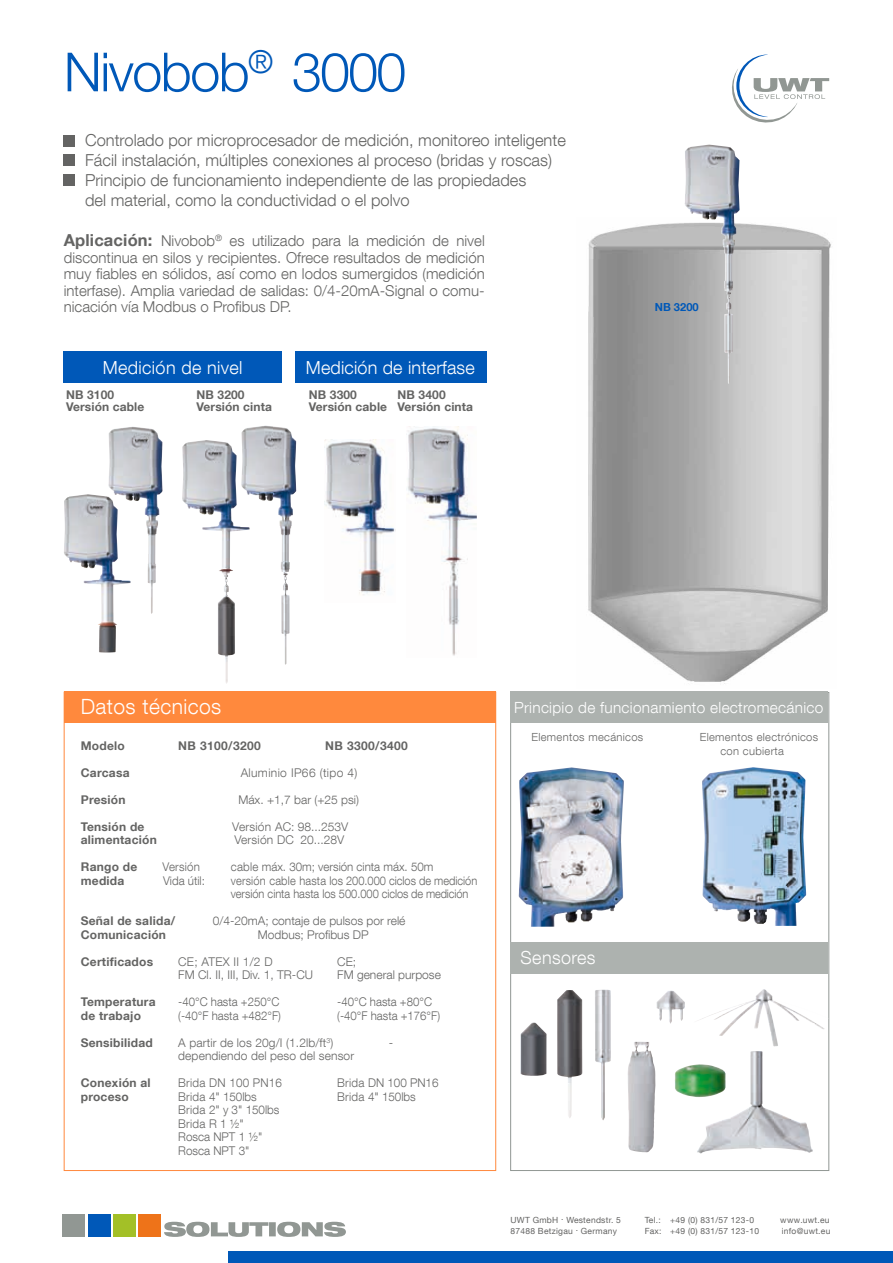
<style>
.page{position:relative;width:893px;height:1263px;background:#fff}
.page>*{position:absolute;margin:0;border:0;box-sizing:border-box;transform-origin:0 0}
.t1{font:300 54px "Helvetica Neue LT Com";letter-spacing:-.03em;color:#0058b8}
.t2{font:300 21px "Helvetica Neue LT Com";letter-spacing:.02em;color:#fff}
.t3{font:300 18px "Helvetica Neue LT Com";letter-spacing:.02em;color:#fff}
.t4{font:300 16.5px/19.8px "Helvetica Neue LT Com";color:#646463}
.t5{font:300 15.45px "Helvetica Neue LT Com";letter-spacing:.02em;color:#fff}
.t6{font:300 15px/16.5px "Helvetica Neue LT Com";color:#646463;text-align:justify}
.t7{font:300 12px/13.5px "Helvetica Neue LT Com";color:#646463}
.t8{font:700 12px/12px "Helvetica Neue LT Com";letter-spacing:.02em;color:#646463}
.t9{font:300 12px/13.5px "Helvetica Neue LT Com";color:#646463;scale:.92 1}
.t10{font:300 12px "Helvetica Neue LT Com";color:#646463;scale:.95 1}
.t11{font:300 12px "Helvetica Neue LT Com";color:#646463;scale:.96 1}
.t12{font:300 12px "Helvetica Neue LT Com";letter-spacing:.03em;color:#646463}
.t13{font:300 12px "Helvetica Neue LT Com";letter-spacing:.02em;color:#646463}
.t14{font:300 12px "Helvetica Neue LT Com";letter-spacing:.02em;color:#646463;scale:.96 1}
.t15{font:300 11.25px/14px "Helvetica Neue LT Com";letter-spacing:.03em;color:#646463}
.t16{font:700 11.1px "Helvetica Neue LT Com";color:#0058b8}
.t17{font:8.4px "Helvetica Neue LT Com";letter-spacing:.03em;color:#646463}
.s1{font-weight:700;font-size:16.5px}
</style>
<div class="page">
<div style="left:510px;top:692px;width:318px;height:31px;background:#adb2af"></div>
<div style="left:510px;top:943px;width:318px;height:31px;background:#adb2af"></div>
<img style="left:697px;top:1051px;width:116px;height:103px">
<img style="left:700px;top:989px;width:123px;height:57px">
<img style="left:702px;top:767px;width:104px;height:159px">
<img style="left:519px;top:767px;width:105px;height:160px">
<img style="left:675px;top:1064px;width:51px;height:33px">
<img style="left:521px;top:1023px;width:25px;height:53px">
<img style="left:595px;top:990px;width:16px;height:130px">
<img style="left:557px;top:990px;width:25px;height:128px">
<img style="left:628px;top:1042px;width:27px;height:110px">
<img style="left:657px;top:991px;width:28px;height:33px">
<img style="left:182px;top:442px;width:53px;height:242px">
<img style="left:108px;top:429px;width:50px;height:185px">
<img style="left:64px;top:494px;width:67px;height:159px">
<img style="left:241px;top:428px;width:45px;height:167px">
<img style="left:324px;top:440px;width:71px;height:155px">
<img style="left:408px;top:426px;width:69px;height:230px">
<svg style="left:732px;top:55px;width:97px;height:68px"></svg>
<div style="left:63px;top:1215px;width:22px;height:22px;background:#919793"></div>
<div style="left:88px;top:1215px;width:22px;height:22px;background:#0058b8"></div>
<div style="left:113px;top:1215px;width:23px;height:22px;background:#a3c027"></div>
<div style="left:139px;top:1215px;width:22px;height:22px;background:#ee7319"></div>
<svg style="left:164px;top:1222px;width:182px;height:15px"></svg>
<div style="left:228px;top:1251px;width:665px;height:12px;background:#0058b8"></div>
<div style="left:64px;top:692px;width:431px;height:31px;background:#ff893d"></div>
<img style="left:588px;top:218px;width:243px;height:466px">
<img style="left:685px;top:147px;width:44px;height:167px">
<div style="left:64px;top:135px;width:11px;height:11px;background:#646463"></div>
<div style="left:64px;top:155px;width:11px;height:11px;background:#646463"></div>
<div style="left:64px;top:175px;width:11px;height:11px;background:#646463"></div>
<div style="left:64px;top:352px;width:218px;height:31px;background:#0058b8"></div>
<div style="left:295px;top:352px;width:192px;height:31px;background:#0058b8"></div>
<h1 class="t1" style="left:64px;top:39px;width:344px">Nivobob<sup>®</sup> 3000</h1>
<p class="t4" style="left:85px;top:130px;width:482px">Controlado por microprocesador de medición, monitoreo inteligente Fácil instalación, múltiples conexiones al proceso (bridas y roscas)<br>Principio de funcionamiento independiente de las propiedades<br>del material, como la conductividad o el polvo</p>
<p class="t6" style="left:64px;top:232px;width:422px"><span class="s1">Aplicación:</span> Nivobob<sup>®</sup> es utilizado para la medición de nivel discontinua en silos y recipientes. Ofrece resultados de medición muy fiables en sólidos, así como en lodos sumergidos (medición interfase). Amplia variedad de salidas: 0/4-20mA-Signal o comu&shy;nicación vía Modbus o Profibus DP.</p>
<h3 class="t3" style="left:103px;top:356px;width:141px">Medición de nivel</h3>
<h3 class="t3" style="left:306px;top:356px;width:170px">Medición de interfase</h3>
<p class="t8" style="left:66px;top:388px;width:80px">NB 3100<br>Versión cable</p>
<p class="t8" style="left:197px;top:388px;width:77px">NB 3200<br>Versión cinta</p>
<p class="t8" style="left:309px;top:388px;width:80px">NB 3300<br>Versión cable</p>
<p class="t8" style="left:398px;top:388px;width:77px">NB 3400<br>Versión cinta</p>
<p class="t16" style="left:655px;top:300px;width:45px">NB 3200</p>
<h2 class="t2" style="left:81px;top:693px;width:142px">Datos técnicos</h2>
<p class="t8" style="left:81px;top:739px;width:46px">Modelo</p>
<p class="t8" style="left:178px;top:739px;width:84px">NB 3100/3200</p>
<p class="t8" style="left:325px;top:739px;width:84px">NB 3300/3400</p>
<p class="t8" style="left:81px;top:766px;width:50px">Carcasa</p>
<p class="t12" style="left:241px;top:765px;width:118px">Aluminio IP66 (tipo 4)</p>
<p class="t8" style="left:81px;top:793px;width:46px">Presión</p>
<p class="t7" style="left:238px;top:792px;width:122px">Máx. +1,7 bar (+25 psi)</p>
<p class="t8" style="left:81px;top:820px;width:65px">Tensión de</p>
<p class="t7" style="left:232px;top:819px;width:117px">Versión AC: 98...253V</p>
<p class="t8" style="left:81px;top:833px;width:78px">alimentación</p>
<p class="t7" style="left:234px;top:833px;width:111px">Versión DC 20...28V</p>
<p class="t8" style="left:81px;top:860px;width:58px">Rango de</p>
<p class="t14" style="left:163px;top:859px;width:41px">Versión</p>
<p class="t11" style="left:231px;top:859px;width:213px">cable máx. 30m; versión cinta máx. 50m</p>
<p class="t8" style="left:81px;top:874px;width:45px">medida</p>
<p class="t11" style="left:163px;top:873px;width:45px">Vida útil:</p>
<p class="t9" style="left:231px;top:873px;width:269px">versión cable hasta los 200.000 ciclos de medición versión cinta hasta los 500.000 ciclos de medición</p>
<p class="t8" style="left:81px;top:914px;width:96px">Señal de salida/</p>
<p class="t7" style="left:213px;top:914px;width:194px">0/4-20mA; contaje de pulsos por relé</p>
<p class="t8" style="left:81px;top:928px;width:87px">Comunicación</p>
<p class="t7" style="left:258px;top:927px;width:112px">Modbus; Profibus DP</p>
<p class="t8" style="left:81px;top:955px;width:74px">Certificados</p>
<p class="t7" style="left:178px;top:954px;width:96px">CE; ATEX II 1/2 D</p>
<p class="t7" style="left:337px;top:954px;width:20px">CE;</p>
<p class="t7" style="left:178px;top:968px;width:136px">FM Cl. II, III, Div. 1, TR-CU</p>
<p class="t7" style="left:337px;top:968px;width:105px">FM general purpose</p>
<p class="t8" style="left:81px;top:995px;width:76px">Temperatura</p>
<p class="t10" style="left:178px;top:994px;width:108px">-40°C hasta +250°C</p>
<p class="t10" style="left:337px;top:994px;width:101px">-40°C hasta +80°C</p>
<p class="t8" style="left:81px;top:1009px;width:62px">de trabajo</p>
<p class="t10" style="left:178px;top:1008px;width:110px">(-40°F hasta +482°F)</p>
<p class="t10" style="left:337px;top:1008px;width:110px">(-40°F hasta +176°F)</p>
<p class="t8" style="left:81px;top:1036px;width:74px">Sensibilidad</p>
<p class="t7" style="left:178px;top:1035px;width:157px">A partir de los 20g/I (1.2lb/ft<sup>3</sup>)</p>
<p class="t7" style="left:389px;top:1035px;width:6px">-</p>
<p class="t7" style="left:178px;top:1049px;width:177px">dependiendo del peso del sensor</p>
<p class="t8" style="left:81px;top:1076px;width:71px">Conexión al</p>
<p class="t13" style="left:178px;top:1075px;width:105px">Brida DN 100 PN16</p>
<p class="t7" style="left:337px;top:1076px;width:103px">Brida DN 100 PN16</p>
<p class="t8" style="left:81px;top:1090px;width:50px">proceso</p>
<p class="t7" style="left:178px;top:1089px;width:80px">Brida 4" 150lbs</p>
<p class="t7" style="left:337px;top:1089px;width:80px">Brida 4" 150lbs</p>
<p class="t7" style="left:178px;top:1103px;width:103px">Brida 2" y 3" 150lbs<br>Brida R 1 ½"<br>Rosca NPT 1 ½"<br>Rosca NPT 3"</p>
<p class="t5" style="left:514px;top:698px;width:311px">Principio de funcionamiento electromecánico</p>
<p class="t15" style="left:531px;top:730px;width:113px">Elementos mecánicos</p>
<p class="t15" style="left:720px;top:730px;width:99px;text-indent:-21px">Elementos electrónicos con cubierta</p>
<h3 class="t3" style="left:521px;top:946px;width:76px">Sensores</h3>
<p class="t17" style="left:511px;top:1214px;width:112px">UWT GmbH . Westendstr. 5</p>
<p class="t17" style="left:645px;top:1214px;width:111px">Tel.: +49 (0) 831/57 123-0</p>
<p class="t17" style="left:780px;top:1214px;width:51px">www.uwt.eu</p>
<p class="t17" style="left:511px;top:1226px;width:108px">87488 Betzigau . Germany</p>
<p class="t17" style="left:645px;top:1226px;width:116px">Fax: +49 (0) 831/57 123-10</p>
<p class="t17" style="left:782px;top:1226px;width:50px">info@uwt.eu</p>
</div>
